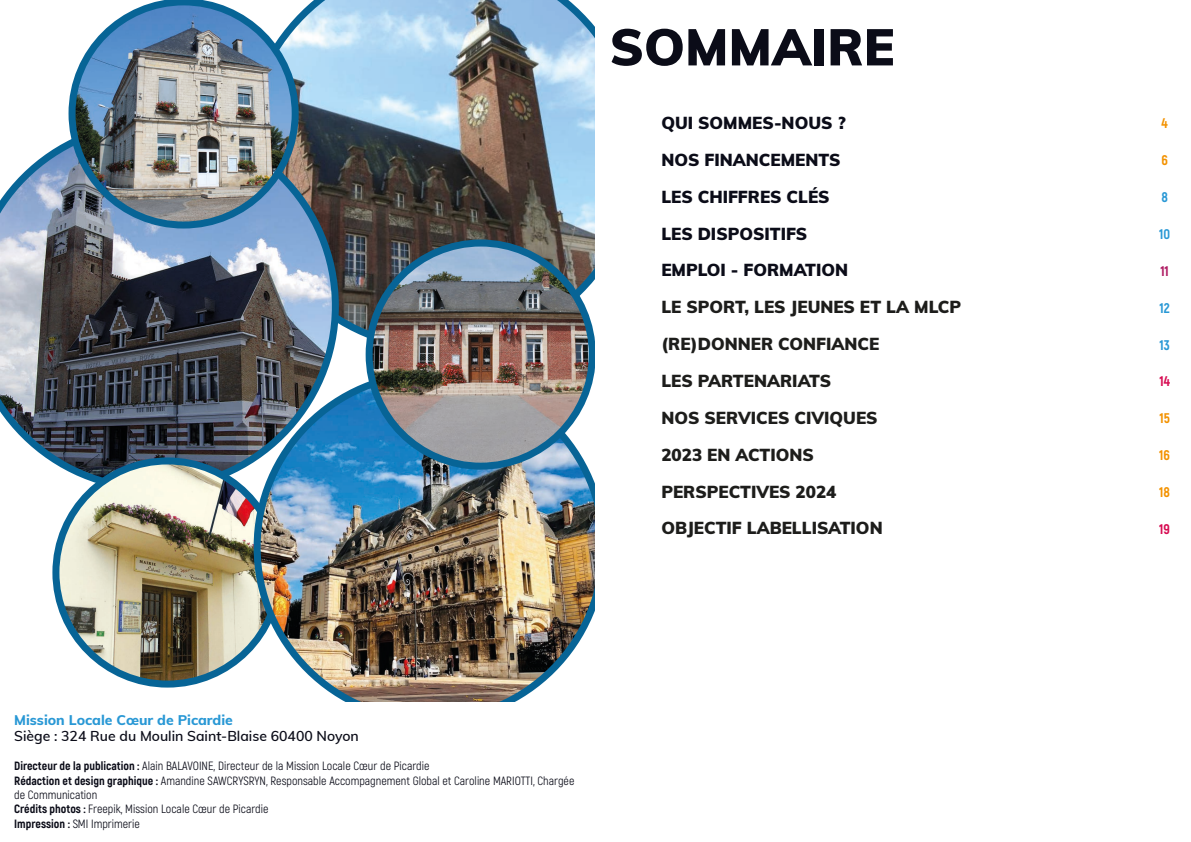
<style>
.page{position:relative;width:1191px;height:842px;background:#fff}
.page>*{position:absolute;margin:0;border:0;box-sizing:border-box;transform-origin:0 0}
.t1{font:900 51px "Muli";color:#0b0c18}
.t2{font:900 17px "Muli";color:#1d1d1b}
.t3{font:900 17px "Muli";color:#0b0c18}
.t4{font:600 14px "Muli";color:#0b0c18}
.t5{font:800 14px "Muli";color:#2998d5}
.t6{font:800 14px "Akrobat";color:#f39200}
.t7{font:800 14px "Akrobat";color:#2998d5}
.t8{font:800 14px "Akrobat";color:#d70b52}
.t9{font:800 14px "Akrobat";color:#af1c63}
.t10{font:12px/14.4px "Akrobat";color:#0b0c18}
.s1{font-weight:800}
</style>
<div class="page">
<svg style="left:299px;top:0;width:296px;height:352px"></svg>
<svg style="left:0;top:120px;width:339px;height:372px"></svg>
<img style="left:69px;top:0;width:230px;height:229px">
<img style="left:56px;top:461px;width:223px;height:223px;border-radius:112px">
<div style="left:52px;top:457px;width:230px;height:231px;border:7px solid #076496;border-radius:50%"></div>
<img style="left:257px;top:374px;width:346px;height:346px;border-radius:173px">
<img style="left:369px;top:243px;width:223px;height:223px;border-radius:112px">
<div style="left:366px;top:239px;width:230px;height:231px;border:7px solid #076496;border-radius:50%"></div>
<div style="left:595px;top:0;width:53px;height:842px;background:#fff"></div>
<div style="left:14px;top:702px;width:567px;height:90px;background:#fff"></div>
<p class="t1" style="left:609px;top:10px;width:286px">SOMMAIRE</p>
<p class="t3" style="left:661px;top:110px;width:186px">QUI SOMMES-NOUS ?</p>
<p class="t6" style="left:1161px;top:115px;width:8px">4</p>
<p class="t3" style="left:661px;top:147px;width:181px">NOS FINANCEMENTS</p>
<p class="t6" style="left:1161px;top:151px;width:8px">6</p>
<p class="t3" style="left:661px;top:184px;width:170px">LES CHIFFRES CLÉS</p>
<p class="t7" style="left:1161px;top:188px;width:8px">8</p>
<p class="t3" style="left:661px;top:221px;width:147px">LES DISPOSITIFS</p>
<p class="t7" style="left:1159px;top:225px;width:12px">10</p>
<p class="t3" style="left:661px;top:258px;width:188px">EMPLOI - FORMATION</p>
<p class="t9" style="left:1160px;top:262px;width:10px">11</p>
<p class="t2" style="left:661px;top:295px;width:301px">LE SPORT, LES JEUNES ET LA MLCP</p>
<p class="t7" style="left:1159px;top:299px;width:12px">12</p>
<p class="t2" style="left:661px;top:332px;width:220px">(RE)DONNER CONFIANCE</p>
<p class="t7" style="left:1159px;top:336px;width:12px">13</p>
<p class="t2" style="left:661px;top:368px;width:171px">LES PARTENARIATS</p>
<p class="t8" style="left:1159px;top:373px;width:12px">14</p>
<p class="t2" style="left:661px;top:405px;width:218px">NOS SERVICES CIVIQUES</p>
<p class="t6" style="left:1159px;top:409px;width:12px">15</p>
<p class="t2" style="left:661px;top:442px;width:154px">2023 EN ACTIONS</p>
<p class="t6" style="left:1159px;top:446px;width:12px">16</p>
<p class="t2" style="left:661px;top:479px;width:177px">PERSPECTIVES 2024</p>
<p class="t6" style="left:1159px;top:483px;width:12px">18</p>
<p class="t2" style="left:661px;top:516px;width:223px">OBJECTIF LABELLISATION</p>
<p class="t8" style="left:1159px;top:520px;width:12px">19</p>
<p class="t5" style="left:14px;top:709px;width:220px">Mission Locale Cœur de Picardie</p>
<p class="t4" style="left:14px;top:726px;width:346px">Siège : 324 Rue du Moulin Saint-Blaise 60400 Noyon</p>
<p class="t10" style="left:14px;top:759px;width:417px"><span class="s1">Directeur de la publication :</span> Alain BALAVOINE, Directeur de la Mission Locale Cœur de Picardie</p>
<p class="t10" style="left:14px;top:773px;width:562px"><span class="s1">Rédaction et design graphique :</span> Amandine SAWCRYSRYN, Responsable Accompagnement Global et Caroline MARIOTTI, Chargée de Communication</p>
<p class="t10" style="left:14px;top:802px;width:256px"><span class="s1">Crédits photos :</span> Freepik, Mission Locale Cœur de Picardie</p>
<p class="t10" style="left:14px;top:816px;width:127px"><span class="s1">Impression :</span> SMI Imprimerie</p>
</div>
